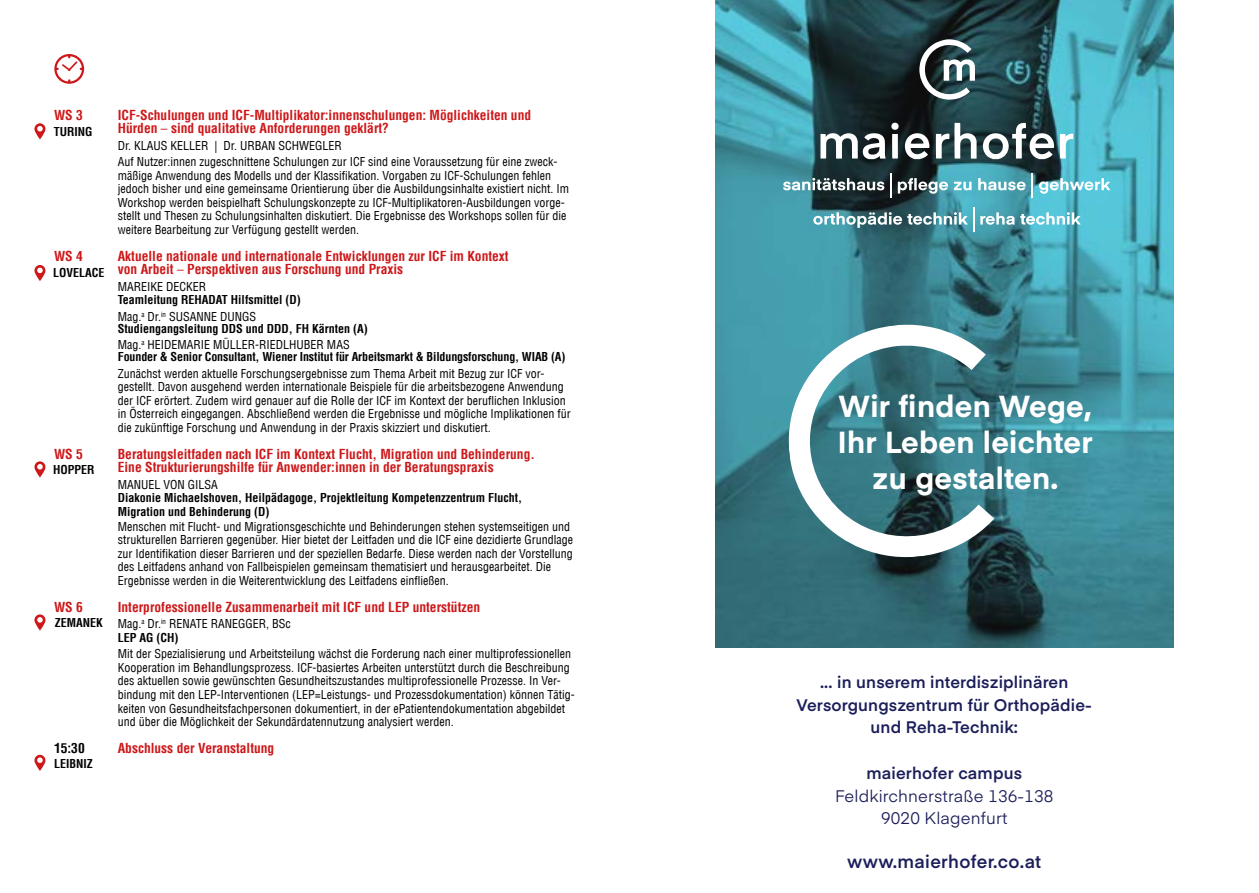
<style>
.page{position:relative;width:1259px;height:893px;background:#fff}
.page>*{position:absolute;margin:0;border:0;box-sizing:border-box;transform-origin:0 0}
.t1{font:700 30px/36px "Eina 01";letter-spacing:.01em;color:#fff;text-align:center}
.t2{font:600 18px "Eina 01";letter-spacing:.02em;color:#1b1e59}
.t3{font:600 16.5px/22.5px "Eina 01";letter-spacing:.01em;color:#1b1e59;text-align:center}
.t4{font:16.5px/22.5px "Eina 01";letter-spacing:.01em;color:#1b1e59;text-align:center}
.t5{font:700 condensed 13.5px/13.5px "Helvetica LT";color:#cd1719}
.t6{font:700 condensed 13.5px "Helvetica LT";color:#000}
.t7{font:condensed 12px/13.5px "Helvetica LT";color:#000}
.t8{font:700 condensed 12px/16.5px "Helvetica LT";color:#000}
.s1{font-family:"Helvetica Neue LT";font-weight:400}
.s2{font-weight:400}
.s3{font-weight:700}
</style>
<div class="page">
<svg style="left:54px;top:54px;width:30px;height:30px"></svg>
<svg style="left:34px;top:123px;width:11px;height:16px"></svg>
<svg style="left:34px;top:614px;width:11px;height:17px"></svg>
<svg style="left:34px;top:461px;width:11px;height:17px"></svg>
<svg style="left:34px;top:265px;width:11px;height:16px"></svg>
<svg style="left:34px;top:755px;width:11px;height:16px"></svg>
<img style="left:715px;top:0;width:458px;height:648px">
<svg style="left:783px;top:178px;width:101px;height:12px"></svg>
<svg style="left:898px;top:178px;width:50px;height:16px"></svg>
<svg style="left:954px;top:182px;width:17px;height:8px"></svg>
<svg style="left:978px;top:178px;width:47px;height:12px"></svg>
<svg style="left:1039px;top:178px;width:71px;height:16px"></svg>
<svg style="left:980px;top:212px;width:34px;height:13px"></svg>
<svg style="left:1020px;top:212px;width:60px;height:13px"></svg>
<svg style="left:890px;top:173px;width:1px;height:24px"></svg>
<hr style="left:1030px;top:173px;width:2px;height:24px;background:#fff">
<svg style="left:813px;top:207px;width:161px;height:24px;background:#5e8d96"></svg>
<svg style="left:904px;top:133px;width:25px;height:26px"></svg>
<svg style="left:919px;top:39px;width:56px;height:61px"></svg>
<svg style="left:982px;top:123px;width:91px;height:36px"></svg>
<svg style="left:935px;top:123px;width:41px;height:36px"></svg>
<svg style="left:892px;top:134px;width:6px;height:25px"></svg>
<div style="left:891px;top:123px;width:7px;height:7px;background:#fff;border-radius:50%"></div>
<svg style="left:820px;top:133px;width:65px;height:27px"></svg>
<svg style="left:788px;top:325px;width:206px;height:232px"></svg>
<p class="t5" style="left:54px;top:108px;width:30px">WS 3</p>
<p class="t5" style="left:118px;top:108px;width:415px">ICF-Schulungen und ICF-Multiplikator:innenschulungen: Möglichkeiten und<br>Hürden <span class="s1">–</span> sind qualitative Anforderungen geklärt?</p>
<p class="t7" style="left:118px;top:137px;width:441px;line-height:16.5px">Dr. KLAUS KELLER | Dr. URBAN SCHWEGLER<br>Auf Nutzer:innen zugeschnittene Schulungen zur ICF sind eine Voraussetzung für eine zweck-</p>
<p class="t7" style="left:118px;top:169px;width:453px">mäßige Anwendung des Modells und der Klassifikation. Vorgaben zu ICF-Schulungen fehlen jedoch bisher und eine gemeinsame Orientierung über die Ausbildungsinhalte existiert nicht. Im Workshop werden beispielhaft Schulungskonzepte zu ICF-Multiplikatoren-Ausbildungen vorge&shy;stellt und Thesen zu Schulungsinhalten diskutiert. Die Ergebnisse des Workshops sollen für die weitere Bearbeitung zur Verfügung gestellt werden.</p>
<p class="t5" style="left:54px;top:249px;width:30px">WS 4</p>
<p class="t5" style="left:118px;top:249px;width:392px">Aktuelle nationale und internationale Entwicklungen zur ICF im Kontext von Arbeit <span class="s1">–</span> Perspektiven aus Forschung und Praxis</p>
<p class="t7" style="left:118px;top:280px;width:90px">MAREIKE DECKER</p>
<p class="t8" style="left:118px;top:292px;width:184px">Teamleitung REHADAT Hilfsmittel (D)<br><span class="s2">Mag.</span><sup>a</sup> <span class="s2">Dr.</span><sup>in</sup> <span class="s2">SUSANNE DUNGS</span></p>
<p class="t8" style="left:118px;top:320px;width:252px">Studiengangsleitung DDS und DDD, FH Kärnten (A)<br><span class="s2">Mag.</span><sup>a</sup> <span class="s2">HEIDEMARIE MÜLLER-RIEDLHUBER MAS</span></p>
<p class="t8" style="left:118px;top:349px;width:449px">Founder &amp; Senior Consultant, Wiener Institut für Arbeitsmarkt &amp; Bildungsforschung, WIAB (A)</p>
<p class="t7" style="left:118px;top:367px;width:454px">Zunächst werden aktuelle Forschungsergebnisse zum Thema Arbeit mit Bezug zur ICF vor&shy;gestellt. Davon ausgehend werden internationale Beispiele für die arbeitsbezogene Anwendung der ICF erörtert. Zudem wird genauer auf die Rolle der ICF im Kontext der beruflichen Inklusion in Österreich eingegangen. Abschließend werden die Ergebnisse und mögliche Implikationen für die zukünftige Forschung und Anwendung in der Praxis skizziert und diskutiert.</p>
<p class="t5" style="left:54px;top:447px;width:30px">WS 5</p>
<p class="t5" style="left:118px;top:447px;width:419px">Beratungsleitfaden nach ICF im Kontext Flucht, Migration und Behinderung.<br>Eine Strukturierungshilfe für Anwender:innen in der Beratungspraxis</p>
<p class="t7" style="left:118px;top:478px;width:102px">MANUEL VON GILSA</p>
<p class="t8" style="left:118px;top:491px;width:406px;line-height:13.5px">Diakonie Michaelshoven, Heilpädagoge, Projektleitung Kompetenzzentrum Flucht,<br>Migration und Behinderung (D)</p>
<p class="t7" style="left:118px;top:520px;width:457px">Menschen mit Flucht- und Migrationsgeschichte und Behinderungen stehen systemseitigen und strukturellen Barrieren gegenüber. Hier bietet der Leitfaden und die ICF eine dezidierte Grundlage zur Identifikation dieser Barrieren und der speziellen Bedarfe. Diese werden nach der Vorstellung des Leitfadens anhand von Fallbeispielen gemeinsam thematisiert und herausgearbeitet. Die Ergebnisse werden in die Weiterentwicklung des Leitfadens einfließen.</p>
<p class="t5" style="left:54px;top:600px;width:30px">WS 6</p>
<p class="t5" style="left:118px;top:600px;width:364px">Interprofessionelle Zusammenarbeit mit ICF und LEP unterstützen</p>
<p class="t7" style="left:118px;top:617px;width:174px">Mag.<sup>a</sup> Dr.<sup>in</sup> RENATE RANEGGER, BSc<br><span class="s3">LEP AG (CH)</span></p>
<p class="t7" style="left:118px;top:647px;width:458px">Mit der Spezialisierung und Arbeitsteilung wächst die Forderung nach einer multiprofessionellen Kooperation im Behandlungsprozess. ICF-basiertes Arbeiten unterstützt durch die Beschreibung des aktuellen sowie gewünschten Gesundheitszustandes multiprofessionelle Prozesse. In Ver&shy;bindung mit den LEP-Interventionen (LEP=Leistungs- und Prozessdokumentation) können Tätig&shy;keiten von Gesundheitsfachpersonen dokumentiert, in der ePatientendokumentation abgebildet und über die Möglichkeit der Sekundärdatennutzung analysiert werden.</p>
<p class="t6" style="left:54px;top:740px;width:32px">15:30</p>
<p class="t5" style="left:118px;top:741px;width:158px">Abschluss der Veranstaltung</p>
<p class="t8" style="left:54px;top:124px;width:40px">TURING</p>
<p class="t8" style="left:53px;top:265px;width:53px">LOVELACE</p>
<p class="t8" style="left:53px;top:462px;width:43px">HOPPER</p>
<p class="t8" style="left:55px;top:614px;width:50px">ZEMANEK</p>
<p class="t8" style="left:54px;top:755px;width:40px">LEIBNIZ</p>
<h1 class="t1" style="left:838px;top:386px;width:256px">Wir finden Wege,<br>Ihr Leben leichter zu gestalten.</h1>
<h3 class="t3" style="left:796px;top:670px;width:297px">... in unserem interdisziplinären<br>Versorgungszentrum für Orthopädie&shy;und Reha-Technik:</h3>
<h3 class="t3" style="left:866px;top:761px;width:157px">maierhofer campus</h3>
<h3 class="t4" style="left:835px;top:783px;width:220px">Feldkirchnerstraße 136-138<br>9020 Klagenfurt</h3>
<h2 class="t2" style="left:847px;top:848px;width:195px">www.maierhofer.co.at</h2>
</div>
